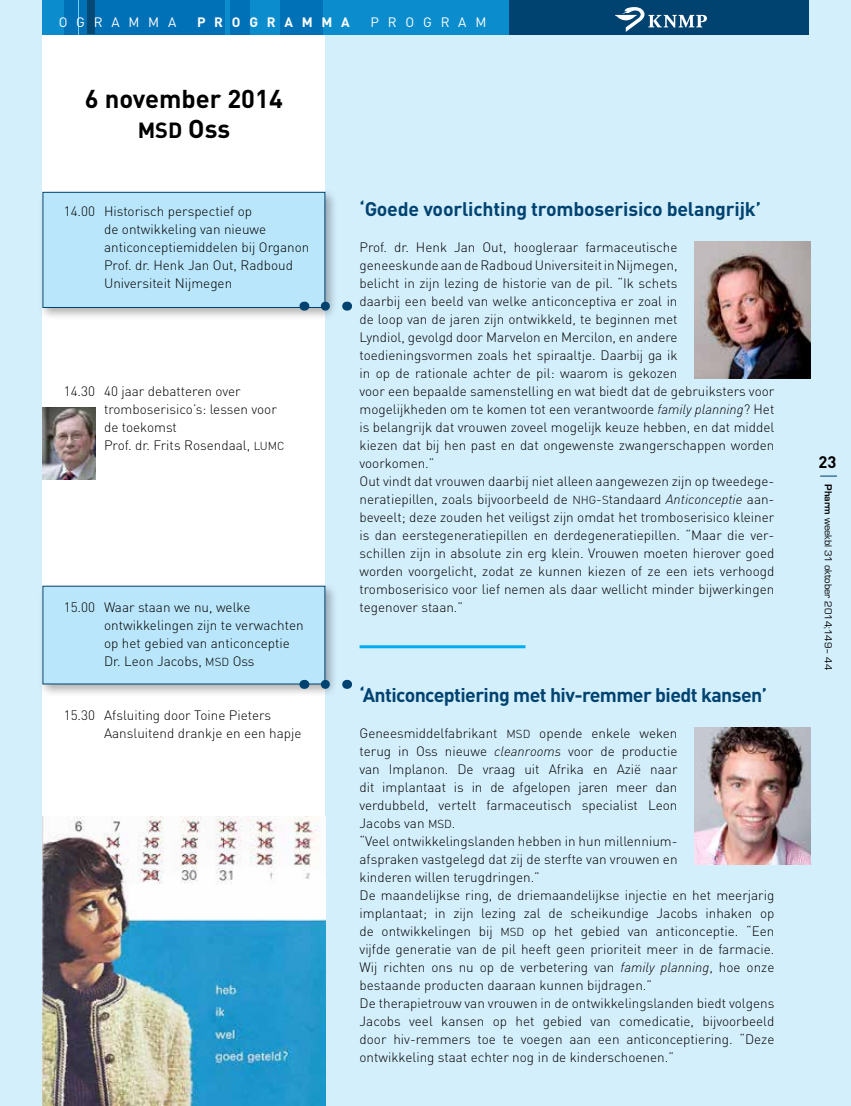
<style>
.page{position:relative;width:851px;height:1106px;background:#fff}
.page>*{position:absolute;margin:0;border:0;box-sizing:border-box;transform-origin:0 0}
.t1{font:700 25.5px "DIN";color:#000}
.t2{font:21.6px "DIN Bold SC850";color:#000}
.t3{font:700 19.5px "DIN";letter-spacing:-.01em;color:#004370}
.t4{font:700 19.5px "DIN";letter-spacing:-.03em;color:#004370}
.t5{font:700 16.5px "DIN";color:#000}
.t6{font:300 13.5px/18px "DIN";color:#000}
.t7{font:13.5px "DIN";color:#fff}
.t8{font:700 13.5px "DIN";color:#fff}
.t9{font:10.5px "Eurostile";color:#000}
.s1{font-family:"DIN";font-weight:700;font-size:25.5px}
.s2{font-family:"DIN Light SC850";font-weight:400;font-size:11.55px}
.s3{font-style:italic}
.s4{font-family:"DIN";font-weight:300;font-size:19.5px;color:#004370}
.s5{font-weight:700}
</style>
<div class="page">
<div style="left:0;top:0;width:850px;height:1106px;background:#d4effc"></div>
<div style="left:43px;top:35px;width:282px;height:1028px;background:#fff"></div>
<div style="left:508px;top:0;width:301px;height:34px;background:#004370"></div>
<svg style="left:615px;top:7px;width:91px;height:25px"></svg>
<div style="left:320px;top:0;width:188px;height:34px;background:#0b8dcd"></div>
<div style="left:64px;top:0;width:258px;height:34px;background:#0071b7"></div>
<div style="left:43px;top:0;width:21px;height:34px;background:#0b8dcd"></div>
<div style="left:88px;top:0;width:7px;height:34px;background:#034973"></div>
<div style="left:251px;top:0;width:29px;height:34px;background:#0b8dcd"></div>
<div style="left:225px;top:0;width:5px;height:34px;background:#0b8dcd"></div>
<hr style="left:78px;top:0;width:1px;height:34px;background:#73cfed">
<div style="left:39px;top:582px;width:299px;height:115px;background:#000;opacity:.3"></div>
<div style="left:43px;top:586px;width:282px;height:98px;background:#b9e6fa;border:1px solid #004370"></div>
<hr style="left:359px;top:645px;width:166px;height:3px;background:#00aeef">
<img style="left:694px;top:241px;width:116px;height:137px">
<img style="left:694px;top:727px;width:116px;height:137px">
<svg style="left:325px;top:680px;width:11px;height:9px"></svg>
<div style="left:39px;top:188px;width:299px;height:132px;background:#000;opacity:.3"></div>
<div style="left:43px;top:192px;width:282px;height:116px;background:#b9e6fa;border:1px solid #004370"></div>
<svg style="left:325px;top:302px;width:11px;height:9px"></svg>
<img style="left:43px;top:407px;width:52px;height:73px">
<img style="left:43px;top:816px;width:282px;height:290px">
<p class="t7" style="left:59px;top:14px;width:18px">OGRAMMA</p>
<p class="t8" style="left:197px;top:13px;width:18px">programma</p>
<p class="t7" style="left:370px;top:14px;width:18px">PROGRAM</p>
<h1 class="t1" style="left:85px;top:82px;width:199px">6 november 2014</h1>
<h2 class="t2" style="left:138px;top:116px;width:94px">msd <span class="s1">Oss</span></h2>
<p class="t6" style="left:104px;top:202px;width:207px;text-indent:-40px">14.00 Historisch perspectief op<br>de ontwikkeling van nieuwe anticonceptiemiddelen bij Organon<br>Prof. dr. Henk Jan Out, Radboud<br>Universiteit Nijmegen</p>
<p class="t6" style="left:104px;top:382px;width:182px;text-indent:-40px">14.30 40 jaar debatteren over tromboserisico’s: lessen voor de toekomst<br>Prof. dr. Frits Rosendaal, <span class="s2">LUMC</span></p>
<p class="t6" style="left:104px;top:598px;width:201px;text-indent:-40px">15.00 Waar staan we nu, welke ontwikkelingen zijn te verwachten op het gebied van anticonceptie<br>Dr. Leon Jacobs, <span class="s2">MSD</span> Oss</p>
<p class="t6" style="left:104px;top:706px;width:199px;text-indent:-40px">15.30 Afsluiting door Toine Pieters<br>Aansluitend drankje en een hapje</p>
<h3 class="t3" style="left:359px;top:196px;width:403px">‘Goede voorlichting tromboserisico belangrijk’</h3>
<p class="t6" style="left:359px;top:238px;width:416px">Prof. dr. Henk Jan Out, hoogleraar farmaceutische<br>geneeskunde aan de Radboud Universiteit in Nijmegen,<br>belicht in zijn lezing de historie van de pil. “Ik schets<br>daarbij een beeld van welke anticonceptiva er zoal in<br>de loop van de jaren zijn ontwikkeld, te beginnen met<br>Lyndiol, gevolgd door Marvelon en Mercilon, en andere toedieningsvormen zoals het spiraaltje. Daarbij ga ik<br>in op de rationale achter de pil: waarom is gekozen<br>voor een bepaalde samenstelling en wat biedt dat de gebruiksters voor mogelijkheden om te komen tot een verantwoorde <span class="s3">family planning</span>? Het is belangrijk dat vrouwen zoveel mogelijk keuze hebben, en dat middel kiezen dat bij hen past en dat ongewenste zwangerschappen worden voorkomen.”<br>Out vindt dat vrouwen daarbij niet alleen aangewezen zijn op tweedege&shy;neratiepillen, zoals bijvoorbeeld de <span class="s2">NHG</span>-<span class="s2">S</span>tandaard <span class="s3">Anticonceptie</span> aan&shy;beveelt; deze zouden het veiligst zijn omdat het tromboserisico kleiner is dan eerstegeneratiepillen en derdegeneratiepillen. “Maar die ver&shy;schillen zijn in absolute zin erg klein. Vrouwen moeten hierover goed worden voorgelicht, zodat ze kunnen kiezen of ze een iets verhoogd tromboserisico voor lief nemen als daar wellicht minder bijwerkingen tegenover staan.”</p>
<h3 class="t4" style="left:359px;top:682px;width:409px">‘Anticonceptiering met hiv-remmer biedt kansen’</h3>
<p class="t6" style="left:359px;top:724px;width:416px">Geneesmiddelfabrikant <span class="s2">MSD</span> opende enkele weken<br>terug in Oss nieuwe <span class="s3">cleanrooms</span> voor de productie<br>van Implanon. De vraag uit Afrika en Azië naar<br>dit implantaat is in de afgelopen jaren meer dan<br>verdubbeld, vertelt farmaceutisch specialist Leon<br>Jacobs van <span class="s2">MSD</span>.<br>“Veel ontwikkelingslanden hebben in hun millennium-<br>afspraken vastgelegd dat zij de sterfte van vrouwen en<br>kinderen willen terugdringen.”<br>De maandelijkse ring, de driemaandelijkse injectie en het meerjarig implantaat; in zijn lezing zal de scheikundige Jacobs inhaken op de ontwikkelingen bij <span class="s2">MSD</span> op het gebied van anticonceptie. “Een vijfde generatie van de pil heeft geen prioriteit meer in de farmacie.<br>Wij richten ons nu op de verbetering van <span class="s3">family planning</span>, hoe onze bestaande producten daaraan kunnen bijdragen.”<br>De therapietrouw van vrouwen in de ontwikkelingslanden biedt volgens Jacobs veel kansen op het gebied van comedicatie, bijvoorbeeld door hiv-remmers toe te voegen aan een anticonceptiering. “Deze ontwikkeling staat echter nog in de kinderschoenen.”</p>
<p class="t5" style="left:818px;top:451px;width:19px">23</p>
<p class="t9" style="left:834px;top:473px;width:198px;rotate:90deg"><span class="s4">|</span> <span class="s5">Pharm</span> weekbl 31 oktober 2014;149– 44</p>
</div>
